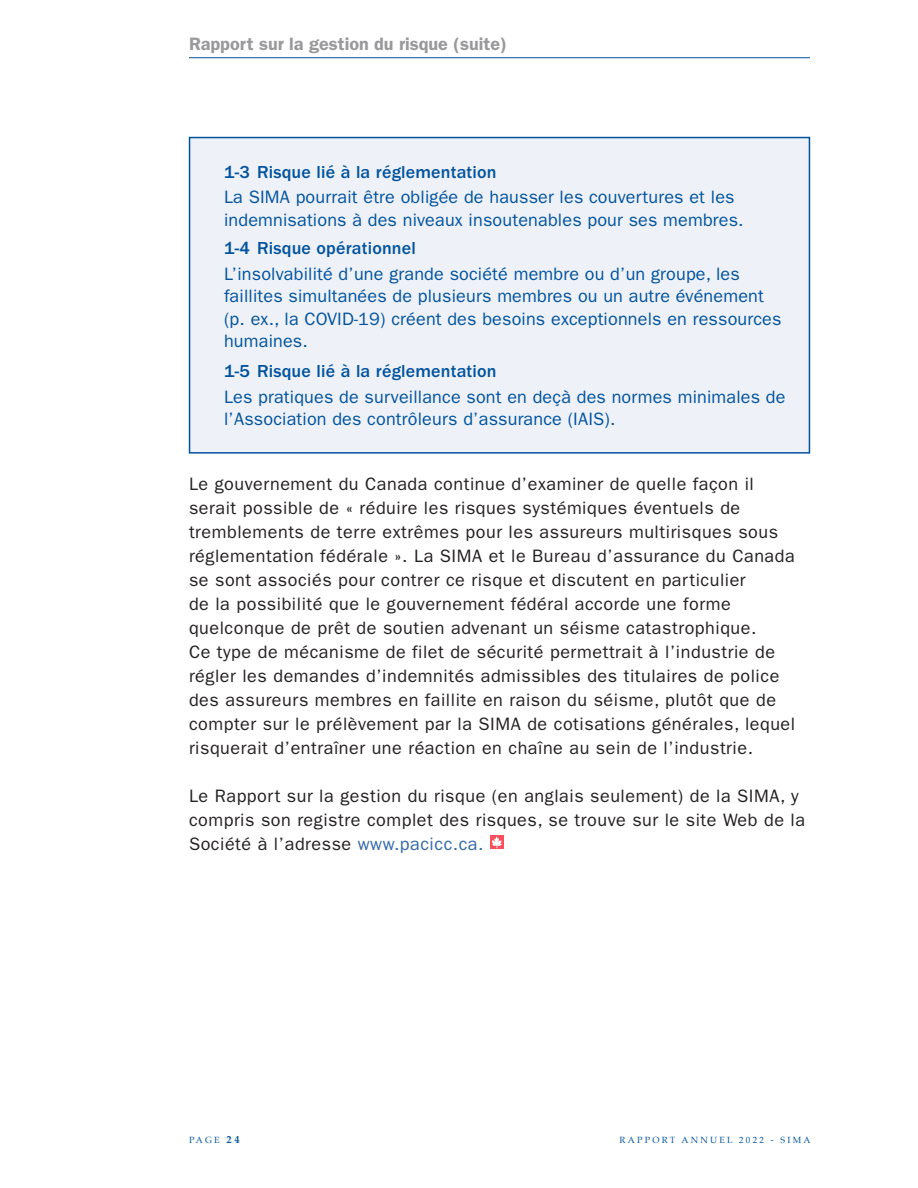
<style>
.page{position:relative;width:918px;height:1188px;background:#fff}
.page>*{position:absolute;margin:0;border:0;box-sizing:border-box;transform-origin:0 0}
.t1{font:18px/24px "ITC Franklin Gothic Std";letter-spacing:.03em;color:#231f20}
.t2{font:18px/22.5px "ITC Franklin Gothic Std";letter-spacing:.01em;color:#01539e}
.t3{font:500 18px "ITC Franklin Gothic Std";letter-spacing:.01em;color:#01539e}
.Rubrique_3_suite{font:600 18px "ITC Franklin Gothic Std";color:#99989b}
.t4{font:9px "Palatino";letter-spacing:.25em;color:#01539e}
.s1{color:#3468a9}
.s2{font-weight:700;font-size:10.5px}
</style>
<div class="page">
<div style="left:490px;top:835px;width:14px;height:14px;background:#fc4f5e"></div>
<svg style="left:492px;top:837px;width:10px;height:11px"></svg>
<div style="left:190px;top:138px;width:619px;height:315px;background:#eef1f8"></div>
<div style="left:189px;top:137px;width:621px;height:317px;border:2px solid #01539e"></div>
<hr style="left:189px;top:57px;width:621px;height:1px;background:#01539e">
<p class="Rubrique_3_suite" style="left:189px;top:33px;width:320px">Rapport sur la gestion du risque (suite)</p>
<p class="t3" style="left:224px;top:162px;width:274px">1-3 Risque lié à la réglementation</p>
<p class="t2" style="left:224px;top:186px;width:518px">La SIMA pourrait être obligée de hausser les couvertures et les indemnisations à des niveaux insoutenables pour ses membres.</p>
<p class="t3" style="left:224px;top:238px;width:193px">1-4 Risque opérationnel</p>
<p class="t2" style="left:224px;top:262px;width:559px">L’insolvabilité d’une grande société membre ou d’un groupe, les faillites simultanées de plusieurs membres ou un autre événement (p. ex. , la COVID-19) créent des besoins exceptionnels en ressources humaines.</p>
<p class="t3" style="left:224px;top:361px;width:274px">1-5 Risque lié à la réglementation</p>
<p class="t2" style="left:224px;top:385px;width:563px">Les pratiques de surveillance sont en deçà des normes minimales de l’Association des contrôleurs d’assurance (IAIS).</p>
<p class="t1" style="left:189px;top:472px;width:608px">Le gouvernement du Canada continue d’examiner de quelle façon il serait possible de « réduire les risques systémiques éventuels de tremblements de terre extrêmes pour les assureurs multirisques sous réglementation fédérale ». La SIMA et le Bureau d’assurance du Canada se sont associés pour contrer ce risque et discutent en particulier<br>de la possibilité que le gouvernement fédéral accorde une forme quelconque de prêt de soutien advenant un séisme catastrophique.<br>Ce type de mécanisme de filet de sécurité permettrait à l’industrie de régler les demandes d’indemnités admissibles des titulaires de police des assureurs membres en faillite en raison du séisme, plutôt que de compter sur le prélèvement par la SIMA de cotisations générales, lequel risquerait d’entraîner une réaction en chaîne au sein de l’industrie.</p>
<p class="t1" style="left:189px;top:784px;width:618px">Le Rapport sur la gestion du risque (en anglais seulement) de la SIMA, y compris son registre complet des risques, se trouve sur le site Web de la<br>Société à l’adresse <span class="s1">www. pacicc. ca.</span></p>
<p class="t4" style="left:189px;top:1132px;width:52px">PAGE <span class="s2">24</span></p>
<p class="t4" style="left:620px;top:1132px;width:192px">RAPPORT ANNUEL 2022 - SIMA</p>
</div>
